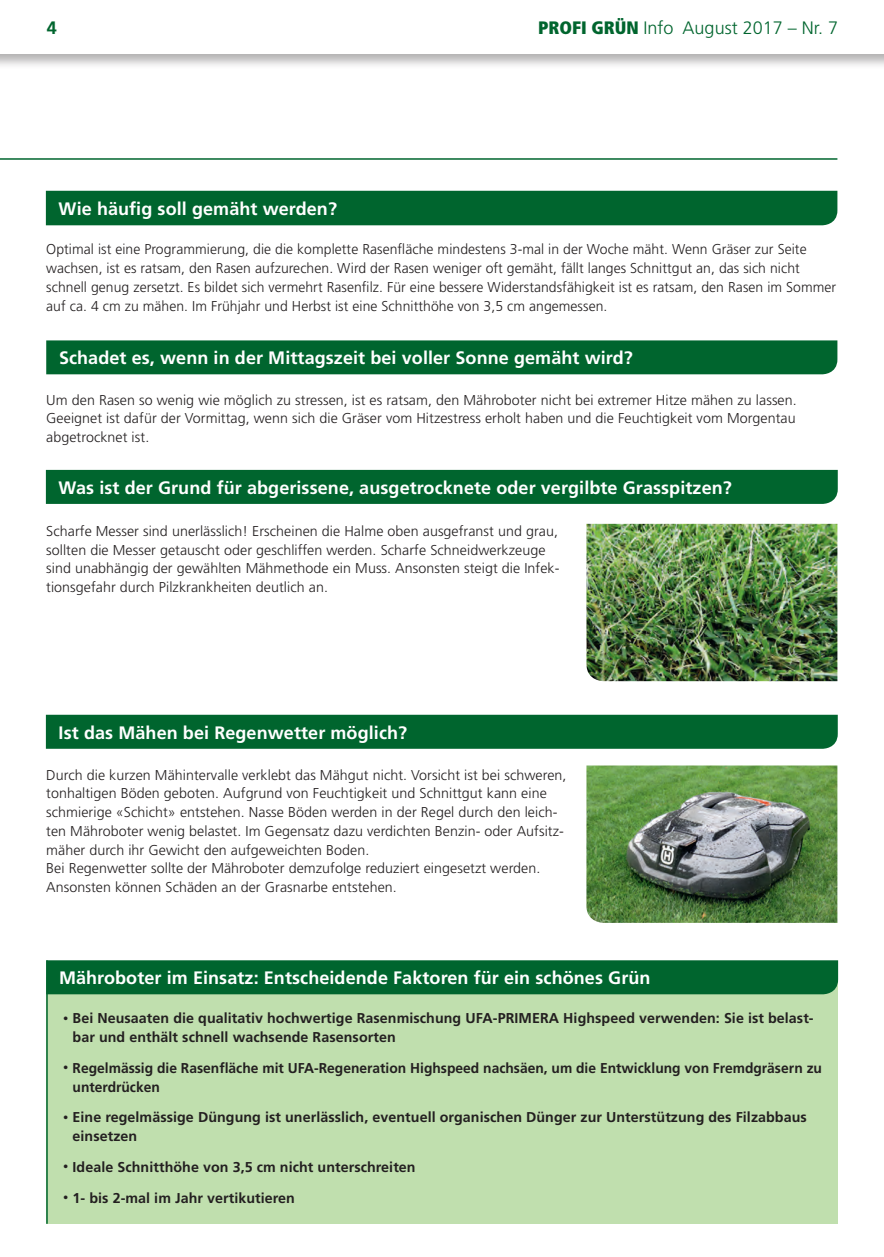
<style>
.page{position:relative;width:884px;height:1257px;background:#fff}
.page>*{position:absolute;margin:0;border:0;box-sizing:border-box;transform-origin:0 0}
.t1{font:700 18px "Frutiger LT Std";letter-spacing:.005em;color:#fff}
.t2{font:300 18px "Frutiger LT Std";color:#00652e}
.t3{font:700 18px "Frutiger LT Std";color:#00652e}
.t4{font:300 14.25px/18.8px "Frutiger LT Std";letter-spacing:.005em;color:#231f20}
.t5{font:700 14.25px/18.8px "Frutiger LT Std";letter-spacing:.005em;color:#231f20}
.s1{font-weight:900;font-stretch:condensed}
.s2{font-size:10.5px}
</style>
<div class="page">
<div style="left:46px;top:977px;width:792px;height:247px;background:#c0dfae"></div>
<div style="left:0;top:0;width:884px;height:69px;background:#231f20;opacity:.35"></div>
<div style="left:0;top:0;width:884px;height:54px;background:#fff"></div>
<hr style="left:0;top:158px;width:837px;height:2px;background:#00652e">
<div style="left:46px;top:191px;width:791px;height:34px;background:#00652e"></div>
<div style="left:46px;top:470px;width:791px;height:34px;background:#00652e"></div>
<div style="left:46px;top:715px;width:791px;height:34px;background:#00652e"></div>
<div style="left:48px;top:960px;width:790px;height:34px;background:#00652e"></div>
<div style="left:46px;top:340px;width:791px;height:34px;background:#00652e"></div>
<hr style="left:46px;top:960px;width:2px;height:264px;background:#00652e">
<img style="left:586px;top:524px;width:251px;height:157px">
<img style="left:586px;top:765px;width:251px;height:158px">
<p class="t3" style="left:47px;top:17px;width:12px">4</p>
<p class="t2" style="left:538px;top:17px;width:301px"><span class="s1">PROFI GRÜN</span> Info August 2017 – Nr. 7</p>
<p class="t1" style="left:59px;top:198px;width:280px">Wie häufig soll gemäht werden?</p>
<p class="t4" style="left:46px;top:240px;width:791px">Optimal ist eine Programmierung, die die komplette Rasenfläche mindestens 3-mal in der Woche mäht. Wenn Gräser zur Seite wachsen, ist es ratsam, den Rasen aufzurechen. Wird der Rasen weniger oft gemäht, fällt langes Schnittgut an, das sich nicht schnell genug zersetzt. Es bildet sich vermehrt Rasenfilz. Für eine bessere Widerstandsfähigkeit ist es ratsam, den Rasen im Sommer auf ca. 4 cm zu mähen. Im Frühjahr und Herbst ist eine Schnitthöhe von 3,5 cm angemessen.</p>
<p class="t1" style="left:59px;top:347px;width:575px">Schadet es, wenn in der Mittagszeit bei voller Sonne gemäht wird?</p>
<p class="t4" style="left:46px;top:390px;width:752px;text-align:justify">Um den Rasen so wenig wie möglich zu stressen, ist es ratsam, den Mähroboter nicht bei extremer Hitze mähen zu lassen.<br>Geeignet ist dafür der Vormittag, wenn sich die Gräser vom Hitzestress erholt haben und die Feuchtigkeit vom Morgentau abgetrocknet ist.</p>
<p class="t1" style="left:59px;top:477px;width:674px">Was ist der Grund für abgerissene, ausgetrocknete oder vergilbte Grasspitzen?</p>
<p class="t4" style="left:46px;top:522px;width:515px">Scharfe Messer sind unerlässlich! Erscheinen die Halme oben ausgefranst und grau, sollten die Messer getauscht oder geschliffen werden. Scharfe Schneidwerkzeuge sind unabhängig der gewählten Mähmethode ein Muss. Ansonsten steigt die Infek&shy;tionsgefahr durch Pilzkrankheiten deutlich an.</p>
<p class="t1" style="left:59px;top:722px;width:350px">Ist das Mähen bei Regenwetter möglich?</p>
<p class="t4" style="left:46px;top:765px;width:522px">Durch die kurzen Mähintervalle verklebt das Mähgut nicht. Vorsicht ist bei schweren, tonhaltigen Böden geboten. Aufgrund von Feuchtigkeit und Schnittgut kann eine schmierige «Schicht» entstehen. Nasse Böden werden in der Regel durch den leich&shy;ten Mähroboter wenig belastet. Im Gegensatz dazu verdichten Benzin- oder Aufsitz&shy;mäher durch ihr Gewicht den aufgeweichten Boden.<br>Bei Regenwetter sollte der Mähroboter demzufolge reduziert eingesetzt werden.<br>Ansonsten können Schäden an der Grasnarbe entstehen.</p>
<p class="t1" style="left:59px;top:967px;width:593px">Mähroboter im Einsatz: Entscheidende Faktoren für ein schönes Grün</p>
<p class="t5" style="left:73px;top:1009px;width:742px;text-indent:-9px"><span class="s2">•</span> Bei Neusaaten die qualitativ hochwertige Rasenmischung UFA-PRIMERA Highspeed verwenden: Sie ist belast&shy;bar und enthält schnell wachsende Rasensorten</p>
<p class="t5" style="left:73px;top:1058px;width:751px;text-indent:-9px"><span class="s2">•</span> Regelmässig die Rasenfläche mit UFA-Regeneration Highspeed nachsäen, um die Entwicklung von Fremdgräsern zu unterdrücken</p>
<p class="t5" style="left:73px;top:1108px;width:735px;text-indent:-9px"><span class="s2">•</span> Eine regelmässige Düngung ist unerlässlich, eventuell organischen Dünger zur Unterstützung des Filzabbaus einsetzen</p>
<p class="t5" style="left:63px;top:1157px;width:354px"><span class="s2">•</span> Ideale Schnitthöhe von 3,5 cm nicht unterschreiten</p>
<p class="t5" style="left:63px;top:1188px;width:233px"><span class="s2">•</span> 1- bis 2-mal im Jahr vertikutieren</p>
</div>
